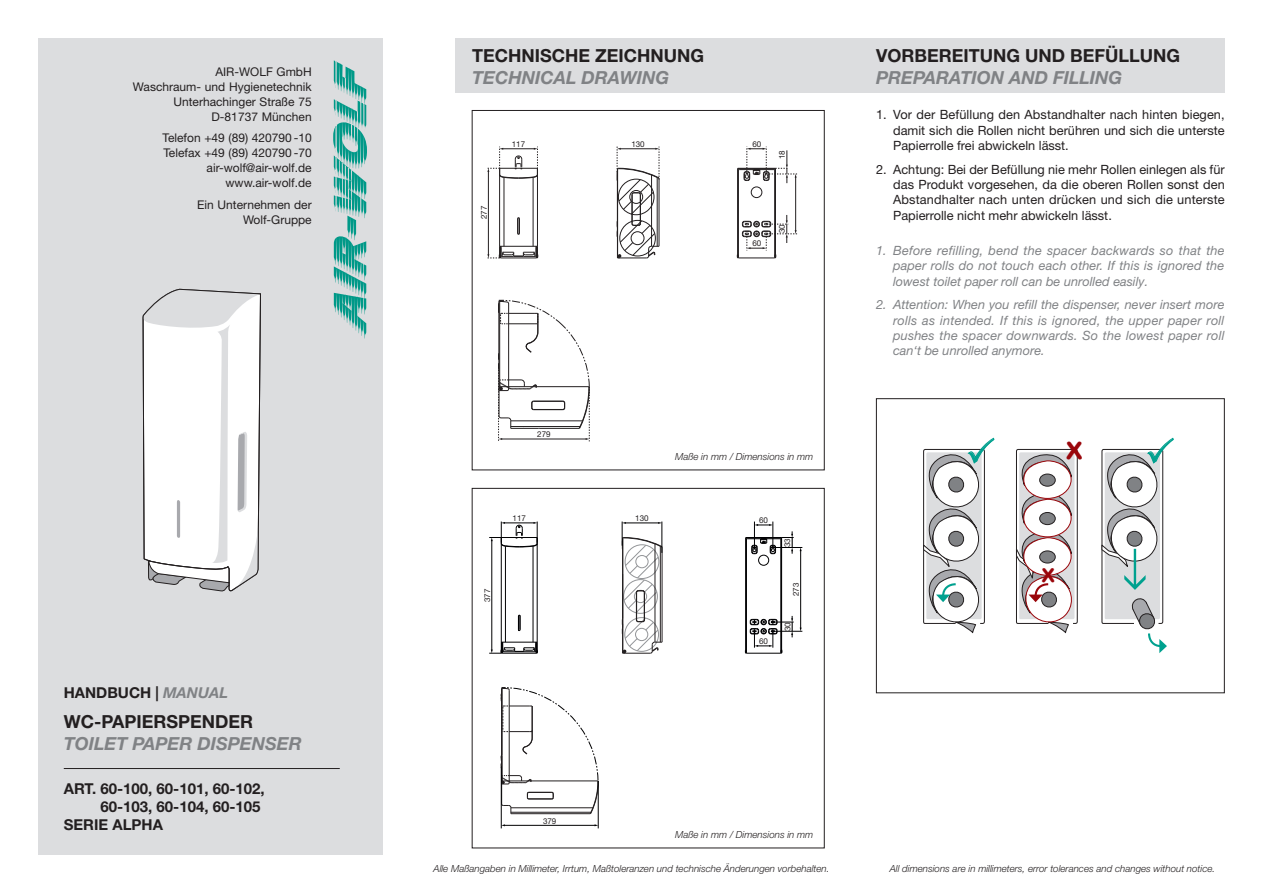
<style>
.page{position:relative;width:1263px;height:893px;background:#fff}
.page>*{position:absolute;margin:0;border:0;box-sizing:border-box;transform-origin:0 0}
.t1{font:32.85px "Arial Rounded MT Bold";color:#9a060b}
.t2{font:26.1px "Arial Rounded MT Bold";color:#9a060b}
.t3{font:700 18px "Helvetica Neue LT Pro";color:#231f20}
.t4{font:italic 700 18px "Helvetica Neue LT Pro";color:#808285}
.t5{font:700 15px "Helvetica Neue LT Pro";color:#231f20}
.t6{font:12.75px/15.3px "Helvetica Neue LT Pro";color:#231f20;text-align:justify}
.t7{font:italic 12.75px/15.3px "Helvetica Neue LT Pro";color:#808285;text-align:justify}
.t8{font:12px/15px "Helvetica Neue LT Pro";color:#231f20;text-align:right}
.t9{font:italic 300 9.75px "Helvetica Neue LT Pro";color:#231f20}
.t10{font:8.1px "Helvetica Neue LT Pro";color:#231f20}
.s1{font-style:italic;color:#808285}
</style>
<div class="page">
<div style="left:38px;top:38px;width:345px;height:817px;background:#dcdddf"></div>
<svg style="left:333px;top:60px;width:34px;height:279px"></svg>
<hr style="left:64px;top:768px;width:276px;height:1px;background:#231f20">
<div style="left:455px;top:38px;width:770px;height:54px;background:#dcdddf"></div>
<svg style="left:143px;top:289px;width:118px;height:303px"></svg>
<div style="left:1104px;top:452px;width:56px;height:167px;background:#dcdddf;border-radius:2px"></div>
<div style="left:1016px;top:449px;width:62px;height:175px;border:1px solid #231f20;border-radius:2px"></div>
<svg style="left:1131px;top:597px;width:36px;height:56px"></svg>
<svg style="left:1016px;top:453px;width:59px;height:181px"></svg>
<div style="left:1024px;top:461px;width:47px;height:37px;background:#fff;border-radius:50%"></div>
<div style="left:1023px;top:460px;width:48px;height:39px;border:1px solid #9a060b;border-radius:50%"></div>
<div style="left:1040px;top:474px;width:15px;height:12px;background:#808285;border-radius:50%"></div>
<div style="left:1039px;top:474px;width:17px;height:13px;border:1px solid #231f20;border-radius:50%"></div>
<div style="left:876px;top:398px;width:349px;height:295px;border:1px solid #231f20"></div>
<svg style="left:617px;top:147px;width:43px;height:112px"></svg>
<hr style="left:499px;top:175px;width:1px;height:71px;background:#231f20">
<hr style="left:504px;top:177px;width:1px;height:69px;background:#231f20">
<hr style="left:533px;top:177px;width:1px;height:69px;background:#231f20">
<hr style="left:537px;top:175px;width:1px;height:71px;background:#231f20">
<svg style="left:517px;top:218px;width:3px;height:16px"></svg>
<hr style="left:488px;top:171px;width:1px;height:84px;background:#231f20">
<svg style="left:487px;top:147px;width:51px;height:32px"></svg>
<svg style="left:487px;top:246px;width:51px;height:13px"></svg>
<hr style="left:774px;top:170px;width:1px;height:88px;background:#231f20">
<hr style="left:737px;top:169px;width:1px;height:89px;background:#231f20">
<hr style="left:775px;top:169px;width:1px;height:89px;background:#231f20">
<hr style="left:738px;top:170px;width:1px;height:88px;background:#231f20">
<div style="left:751px;top:187px;width:11px;height:11px;border:1px solid #231f20;border-radius:50%"></div>
<hr style="left:795px;top:177px;width:1px;height:54px;background:#231f20">
<svg style="left:737px;top:147px;width:60px;height:36px"></svg>
<svg style="left:737px;top:215px;width:60px;height:44px"></svg>
<svg style="left:498px;top:300px;width:92px;height:141px"></svg>
<div style="left:472px;top:110px;width:353px;height:360px;border:1px solid #231f20"></div>
<hr style="left:504px;top:825px;width:91px;height:1px;background:#000002">
<svg style="left:622px;top:522px;width:41px;height:132px"></svg>
<hr style="left:501px;top:544px;width:1px;height:98px;background:#000002">
<hr style="left:505px;top:546px;width:1px;height:96px;background:#000002">
<hr style="left:533px;top:546px;width:1px;height:96px;background:#000002">
<hr style="left:537px;top:544px;width:1px;height:98px;background:#000002">
<svg style="left:518px;top:615px;width:3px;height:16px"></svg>
<hr style="left:491px;top:540px;width:1px;height:110px;background:#000002">
<svg style="left:489px;top:642px;width:49px;height:12px"></svg>
<svg style="left:489px;top:522px;width:49px;height:25px"></svg>
<hr style="left:745px;top:538px;width:1px;height:115px;background:#000002">
<hr style="left:781px;top:538px;width:1px;height:115px;background:#000002">
<hr style="left:746px;top:539px;width:1px;height:114px;background:#000002">
<div style="left:758px;top:555px;width:11px;height:10px;border:1px solid #000002;border-radius:50%"></div>
<hr style="left:800px;top:550px;width:1px;height:78px;background:#000002">
<svg style="left:745px;top:522px;width:57px;height:32px"></svg>
<svg style="left:745px;top:616px;width:57px;height:38px"></svg>
<hr style="left:501px;top:766px;width:1px;height:62px;background:#000002">
<hr style="left:598px;top:781px;width:1px;height:47px;background:#000002">
<svg style="left:501px;top:687px;width:98px;height:128px"></svg>
<div style="left:472px;top:488px;width:353px;height:360px;border:1px solid #231f20"></div>
<svg style="left:923px;top:448px;width:62px;height:186px"></svg>
<svg style="left:1101px;top:448px;width:63px;height:142px"></svg>
<p class="t8" style="left:133px;top:64px;width:180px">AIR-WOLF GmbH<br>Waschraum- und Hygienetechnik<br>Unterhachinger Straße 75<br>D-81737 München</p>
<p class="t8" style="left:163px;top:130px;width:151px">Telefon +49 (89) 420790 -10<br>Telefax +49 (89) 420790 -70 air-wolf@air-wolf.de www.air-wolf.de</p>
<p class="t8" style="left:197px;top:197px;width:116px">Ein Unternehmen der<br>Wolf-Gruppe</p>
<p class="t5" style="left:64px;top:683px;width:166px">HANDBUCH | <span class="s1">MANUAL</span></p>
<h3 class="t3" style="left:64px;top:710px;width:191px">WC-PAPIERSPENDER</h3>
<h3 class="t4" style="left:64px;top:732px;width:240px">TOILET PAPER DISPENSER</h3>
<p class="t5" style="left:64px;top:779px;width:202px">ART. 60-100, 60-101, 60-102,</p>
<p class="t5" style="left:100px;top:797px;width:162px">60-103, 60-104, 60-105</p>
<p class="t5" style="left:64px;top:815px;width:101px">SERIE ALPHA</p>
<h3 class="t3" style="left:472px;top:45px;width:234px">TECHNISCHE ZEICHNUNG</h3>
<h3 class="t4" style="left:472px;top:66px;width:199px">TECHNICAL DRAWING</h3>
<p class="t10" style="left:479px;top:219px;width:15px;rotate:-90deg">277</p>
<p class="t10" style="left:512px;top:139px;width:15px">117</p>
<p class="t10" style="left:631px;top:139px;width:15px">130</p>
<p class="t10" style="left:752px;top:139px;width:10px">60</p>
<p class="t10" style="left:777px;top:159px;width:10px;rotate:-90deg">18</p>
<p class="t10" style="left:752px;top:239px;width:10px">60</p>
<p class="t10" style="left:777px;top:233px;width:10px;rotate:-90deg">30</p>
<p class="t10" style="left:537px;top:429px;width:15px">279</p>
<p class="t10" style="left:512px;top:513px;width:15px">117</p>
<p class="t10" style="left:635px;top:513px;width:15px">130</p>
<p class="t10" style="left:482px;top:602px;width:15px;rotate:-90deg">377</p>
<p class="t9" style="left:675px;top:450px;width:140px">Maße in mm / Dimensions in mm</p>
<p class="t10" style="left:759px;top:515px;width:10px">60</p>
<p class="t10" style="left:759px;top:636px;width:10px">60</p>
<p class="t10" style="left:782px;top:547px;width:10px;rotate:-90deg">33</p>
<p class="t10" style="left:791px;top:596px;width:15px;rotate:-90deg">273</p>
<p class="t10" style="left:782px;top:631px;width:10px;rotate:-90deg">30</p>
<h3 class="t3" style="left:876px;top:45px;width:306px">VORBEREITUNG UND BEFÜLLUNG</h3>
<h3 class="t4" style="left:876px;top:66px;width:248px">PREPARATION AND FILLING</h3>
<p class="t6" style="left:893px;top:107px;width:333px;text-indent:-17px">1. Vor der Befüllung den Abstandhalter nach hinten biegen, damit sich die Rollen nicht berühren und sich die unterste Papierrolle frei abwickeln lässt.</p>
<p class="t6" style="left:893px;top:161px;width:333px;text-indent:-17px">2. Achtung: Bei der Befüllung nie mehr Rollen einlegen als für das Produkt vorgesehen, da die oberen Rollen sonst den Abstandhalter nach unten drücken und sich die unterste Papierrolle nicht mehr abwickeln lässt.</p>
<p class="t7" style="left:893px;top:242px;width:333px;text-indent:-17px">1. Before refilling, bend the spacer backwards so that the paper rolls do not touch each other. If this is ignored the lowest toilet paper roll can be unrolled easily.</p>
<p class="t7" style="left:893px;top:297px;width:333px;text-indent:-17px">2. Attention: When you refill the dispenser, never insert more rolls as intended. If this is ignored, the upper paper roll pushes the spacer downwards. So the lowest paper roll can‘t be unrolled anymore.</p>
<h1 class="t1" style="left:1066px;top:428px;width:19px">x</h1>
<h2 class="t2" style="left:1041px;top:557px;width:15px">x</h2>
<p class="t10" style="left:543px;top:816px;width:15px">379</p>
<p class="t9" style="left:675px;top:828px;width:140px">Maße in mm / Dimensions in mm</p>
<p class="t9" style="left:433px;top:862px;width:397px">Alle Maßangaben in Millimeter, Irrtum, Maßtoleranzen und technische Änderungen vorbehalten.</p>
<p class="t9" style="left:890px;top:862px;width:327px">All dimensions are in millimeters, error tolerances and changes without notice.</p>
</div>
